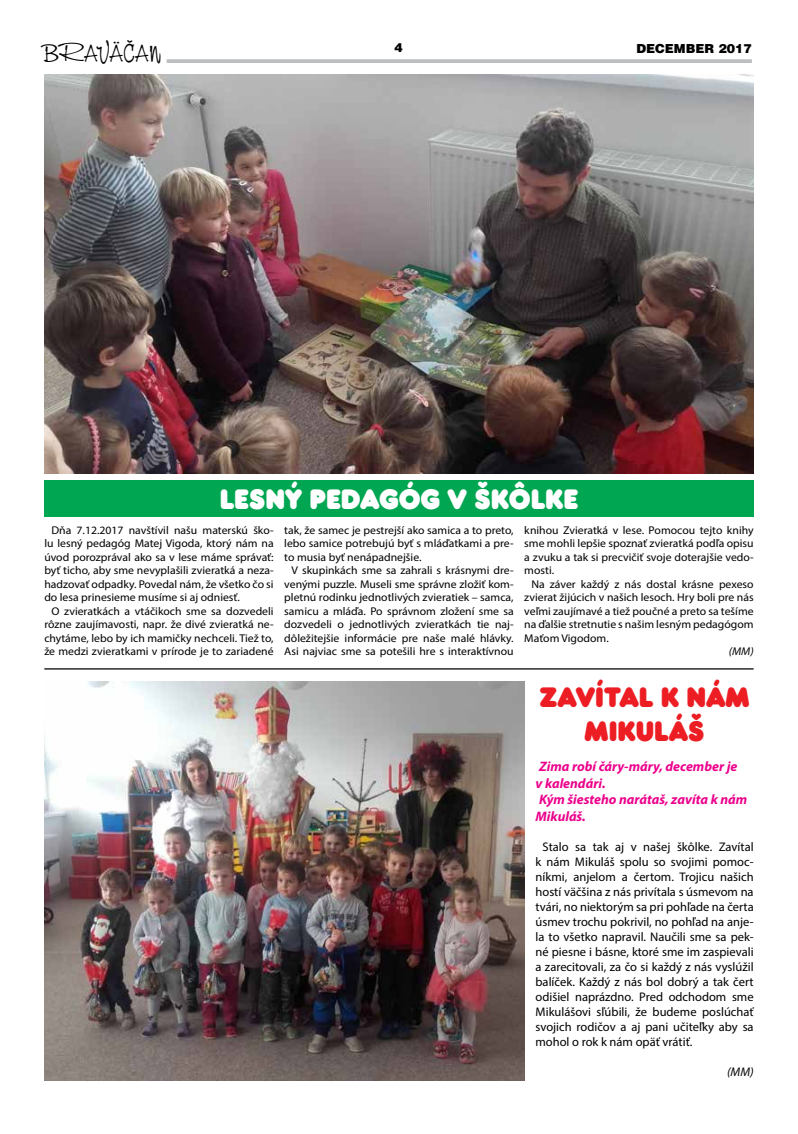
<style>
.page{position:relative;width:798px;height:1134px;background:#fff}
.page>*{position:absolute;margin:0;border:0;box-sizing:border-box;transform-origin:0 0}
.t1{font:29.38px "Frankfurter DEE";color:#fff}
.t2{font:29.38px/33.8px "Frankfurter DEE";color:#ed1d24;text-align:center}
.t3{font:24.5px "Nevison Cas DEE";color:#000;scale:1.09 1}
.t4{font:italic 700 13.75px/16.5px "Myriad Pro";color:#ec008c}
.t5{font:12.5px/15px "Myriad Pro";color:#000;text-align:justify}
.t6{font:900 12.5px "Switzerland";color:#000}
.t7{font:italic 12.5px "Myriad Pro";color:#000}
.t8{font:11.25px/13.5px "Myriad Pro";color:#000;text-align:justify;scale:1.04 1}
.t9{font:italic 11.25px "Myriad Pro";color:#000;scale:1.04 1}
</style>
<div class="page">
<svg style="left:167px;top:59px;width:584px;height:4px;background:#c0c2c3"></svg>
<img style="left:44px;top:74px;width:709px;height:399px">
<img style="left:44px;top:682px;width:480px;height:399px">
<hr style="left:44px;top:668px;width:709px;height:1px;background:#000">
<div style="left:44px;top:480px;width:709px;height:36px;background:#00a651"></div>
<h2 class="t3" style="left:43px;top:38px;width:110px">BRAVÄČAN</h2>
<p class="t6" style="left:394px;top:40px;width:10px">4</p>
<p class="t6" style="left:636px;top:41px;width:117px">DECEMBER 2017</p>
<h1 class="t1" style="left:220px;top:482px;width:360px">LESNÝ PEDAGÓG V ŠKÔLKE</h1>
<p class="t8" style="left:44px;top:523px;width:222px;text-indent:7px">Dňa 7.12.2017 navštívil našu materskú ško&shy;lu lesný pedagóg Matej Vigoda, ktorý nám na úvod porozprával ako sa v lese máme správať: byť ticho, aby sme nevyplašili zvieratká a neza&shy;hadzovať odpadky. Povedal nám, že všetko čo si do lesa prinesieme musíme si aj odniesť.</p>
<p class="t8" style="left:44px;top:604px;width:222px;text-indent:7px">O zvieratkách a vtáčikoch sme sa dozvedeli rôzne zaujímavosti, napr. že divé zvieratká ne&shy;chytáme, lebo by ich mamičky nechceli. Tiež to, že medzi zvieratkami v prírode je to zariadené</p>
<p class="t8" style="left:284px;top:523px;width:222px">tak, že samec je pestrejší ako samica a to preto, lebo samice potrebujú byť s mláďatkami a pre&shy;to musia byť nenápadnejšie.</p>
<p class="t8" style="left:284px;top:564px;width:222px;text-indent:7px">V skupinkách sme sa zahrali s krásnymi dre&shy;venými puzzle. Museli sme správne zložiť kom&shy;pletnú rodinku jednotlivých zvieratiek – samca, samicu a mláďa. Po správnom zložení sme sa dozvedeli o jednotlivých zvieratkách tie naj&shy;dôležitejšie informácie pre naše malé hlávky.<br>Asi najviac sme sa potešili hre s interaktívnou</p>
<p class="t8" style="left:524px;top:523px;width:222px">knihou Zvieratká v lese. Pomocou tejto knihy sme mohli lepšie spoznať zvieratká podľa opisu a zvuku a tak si precvičiť svoje doterajšie vedo&shy;mosti.</p>
<p class="t8" style="left:524px;top:577px;width:222px;text-indent:7px">Na záver každý z nás dostal krásne pexeso zvierat žijúcich v našich lesoch. Hry boli pre nás veľmi zaujímavé a tiež poučné a preto sa tešíme na ďalšie stretnutie s našim lesným pedagógom Maťom Vigodom.</p>
<p class="t9" style="left:728px;top:645px;width:25px">(MM)</p>
<h1 class="t2" style="left:539px;top:681px;width:211px">ZAVÍTAL K NÁM<br>MIKULÁŠ</h1>
<p class="t4" style="left:535px;top:758px;width:213px">Zima robí čáry-máry, december je<br>v kalendári.<br>Kým šiesteho narátaš, zavíta k nám<br>Mikuláš.</p>
<p class="t5" style="left:535px;top:839px;width:219px;text-indent:7px">Stalo sa tak aj v našej škôlke. Zavítal k nám Mikuláš spolu so svojimi pomoc&shy;níkmi, anjelom a čertom. Trojicu našich hostí väčšina z nás privítala s úsmevom na tvári, no niektorým sa pri pohľade na čerta úsmev trochu pokrivil, no pohľad na anje&shy;la to všetko napravil. Naučili sme sa pek&shy;né piesne i básne, ktoré sme im zaspievali a zarecitovali, za čo si každý z nás vyslúžil balíček. Každý z nás bol dobrý a tak čert odišiel naprázdno. Pred odchodom sme Mikulášovi sľúbili, že budeme poslúchať svojich rodičov a aj pani učiteľky aby sa mohol o rok k nám opäť vrátiť.</p>
<p class="t7" style="left:726px;top:1064px;width:28px">(MM)</p>
</div>
